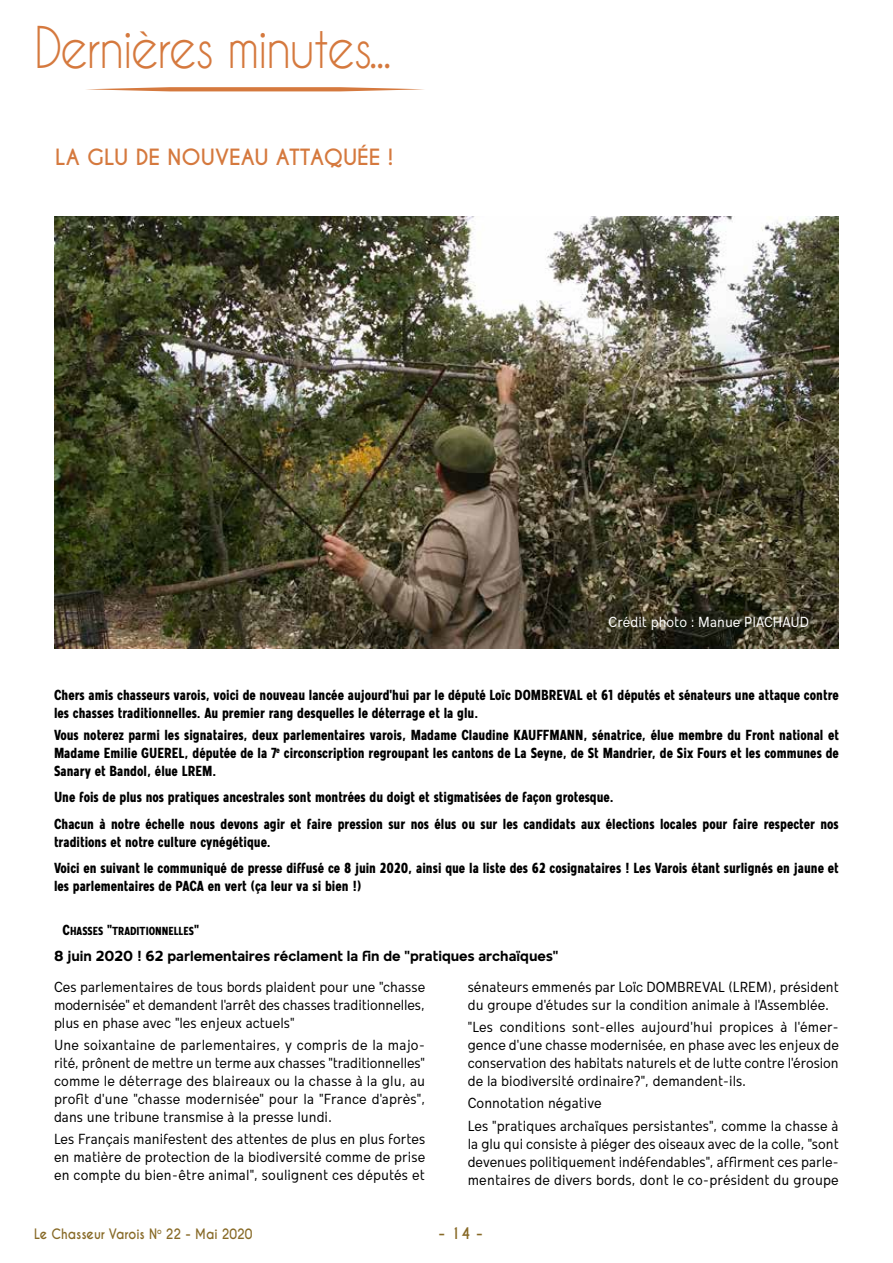
<style>
.page{position:relative;width:893px;height:1263px;background:#fff}
.page>*{position:absolute;margin:0;border:0;box-sizing:border-box;transform-origin:0 0}
.t1{font:54px "Caviar Dreams";letter-spacing:-.04em;color:#d5793e;scale:.9 1}
.t2{font:700 21px "Caviar Dreams";color:#d5793e}
.t3{font:condensed 15px/18px "Mollen Personal Use";color:#000;text-align:justify}
.t4{font:700 condensed 15px/18px "Mollen Personal Use";color:#000}
.t5{font:700 15px "Mollen Personal Use";color:#000}
.t6{font:condensed 15px "Mollen Personal Use";color:#fff}
.t7{font:700 15px "Caviar Dreams";color:#876926}
.t8{font:700 13.5px "Caviar Dreams";color:#876926;scale:.9 1}
.t9{font:12px "Mollen Personal Use Bold Cond SC800";color:#000}
.s1{font-size:15px}
</style>
<div class="page">
<svg style="left:86px;top:87px;width:338px;height:4px"></svg>
<img style="left:54px;top:216px;width:785px;height:432px">
<h1 class="t1" style="left:34px;top:15px;width:399px">Dernières minutes...</h1>
<h2 class="t2" style="left:55px;top:144px;width:340px">LA GLU DE NOUVEAU ATTAQUÉE !</h2>
<p class="t6" style="left:608px;top:613px;width:202px">Crédit photo : Manue PIACHAUD</p>
<p class="t4" style="left:54px;top:685px;width:786px">Chers amis chasseurs varois, voici de nouveau lancée aujourd'hui par le député Loïc DOMBREVAL et 61 députés et sénateurs une attaque contre les chasses traditionnelles. Au premier rang desquelles le déterrage et la glu.</p>
<p class="t4" style="left:54px;top:725px;width:786px;text-align:justify">Vous noterez parmi les signataires, deux parlementaires varois, Madame Claudine KAUFFMANN, sénatrice, élue membre du Front national et Madame Emilie GUEREL, députée de la 7<sup>e</sup> circonscription regroupant les cantons de La Seyne, de St Mandrier, de Six Fours et les communes de Sanary et Bandol, élue LREM.</p>
<p class="t4" style="left:54px;top:784px;width:786px;line-height:26.5px">Une fois de plus nos pratiques ancestrales sont montrées du doigt et stigmatisées de façon grotesque.<br>Chacun à notre échelle nous devons agir et faire pression sur nos élus ou sur les candidats aux élections locales pour faire respecter nos</p>
<p class="t4" style="left:54px;top:828px;width:786px;line-height:26.5px">traditions et notre culture cynégétique.<br>Voici en suivant le communiqué de presse diffusé ce 8 juin 2020, ainsi que la liste des 62 cosignataires ! Les Varois étant surlignés en jaune et</p>
<p class="t4" style="left:54px;top:877px;width:309px">les parlementaires de PACA en vert (ça leur va si bien !)</p>
<p class="t9" style="left:63px;top:924px;width:138px"><span class="s1">C</span>HASSES <span class="s1">"</span>TRADITIONNELLES<span class="s1">"</span></p>
<p class="t5" style="left:54px;top:947px;width:506px">8 juin 2020 ! 62 parlementaires réclament la fin de "pratiques archaïques"</p>
<p class="t3" style="left:54px;top:977px;width:373px">Ces parlementaires de tous bords plaident pour une "chasse modernisée" et demandent l'arrêt des chasses traditionnelles, plus en phase avec "les enjeux actuels"</p>
<p class="t3" style="left:54px;top:1036px;width:373px">Une soixantaine de parlementaires, y compris de la majo&shy;rité, prônent de mettre un terme aux chasses "traditionnelles" comme le déterrage des blaireaux ou la chasse à la glu, au profit d'une "chasse modernisée" pour la "France d'après", dans une tribune transmise à la presse lundi.</p>
<p class="t3" style="left:54px;top:1130px;width:373px">Les Français manifestent des attentes de plus en plus fortes en matière de protection de la biodiversité comme de prise en compte du bien-être animal", soulignent ces députés et</p>
<p class="t3" style="left:468px;top:977px;width:373px">sénateurs emmenés par Loïc DOMBREVAL (LREM), président du groupe d'études sur la condition animale à l'Assemblée.</p>
<p class="t3" style="left:468px;top:1018px;width:373px">"Les conditions sont-elles aujourd'hui propices à l'émer&shy;gence d'une chasse modernisée, en phase avec les enjeux de conservation des habitats naturels et de lutte contre l'érosion de la biodiversité ordinaire?", demandent-ils.</p>
<p class="t3" style="left:468px;top:1092px;width:372px;line-height:22.2px">Connotation négative<br>Les "pratiques archaïques persistantes", comme la chasse à</p>
<p class="t3" style="left:468px;top:1134px;width:373px">la glu qui consiste à piéger des oiseaux avec de la colle, "sont devenues politiquement indéfendables", affirment ces parle&shy;mentaires de divers bords, dont le co-président du groupe</p>
<p class="t8" style="left:34px;top:1225px;width:244px">Le Chasseur Varois N<sup>o</sup> 22 - Mai 2020</p>
<p class="t7" style="left:439px;top:1224px;width:46px">- 14 -</p>
</div>
